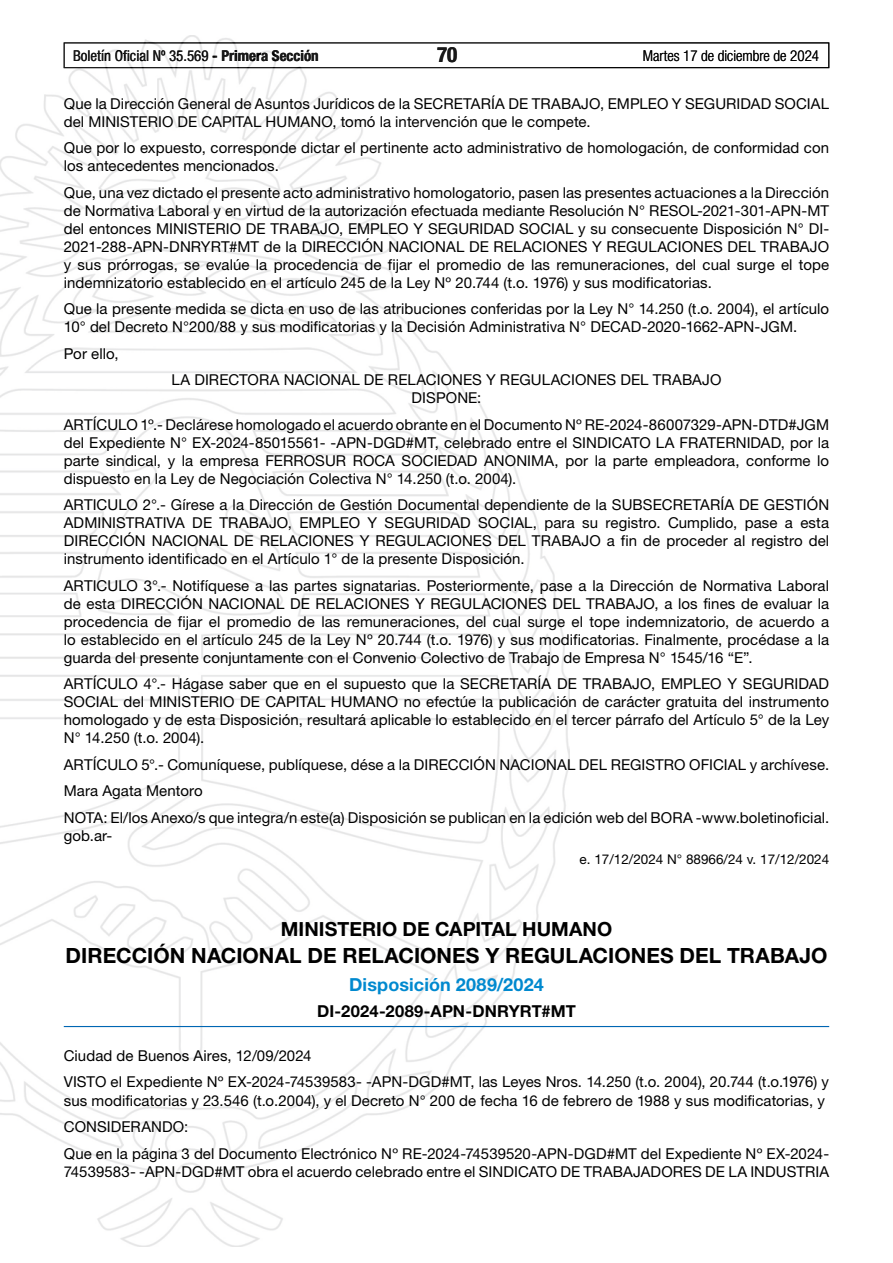
<style>
.page{position:relative;width:893px;height:1263px;background:#fff}
.page>*{position:absolute;margin:0;border:0;box-sizing:border-box;transform-origin:0 0}
.t1{font:700 21px "Helvetica Neue LT Std";color:#000}
.t2{font:700 condensed 21px "Helvetica Neue LT Std";color:#000}
.t3{font:700 19.5px "Helvetica Neue LT Std";letter-spacing:.005em;color:#000}
.t4{font:700 18px "Helvetica Neue LT Std";letter-spacing:.01em;color:#0089cf}
.t5{font:700 16.5px "Helvetica Neue LT Std";letter-spacing:.01em;color:#000}
.t6{font:15px/18px "Helvetica Neue LT Std";letter-spacing:.005em;color:#000}
.t7{font:condensed 15px "Helvetica Neue LT Std";color:#000}
.t8{font:300 condensed 15px "Helvetica Neue LT Std";color:#000}
.t9{font:13.5px "Helvetica Neue LT Std";color:#000}
.s1{font-weight:700}
</style>
<div class="page">
<div style="left:64px;top:43px;width:765px;height:25px;border:1px solid #000"></div>
<img style="left:0;top:35px;width:569px;height:1211px">
<hr style="left:64px;top:1026px;width:765px;height:1px;background:#0066b3">
<p class="t7" style="left:73px;top:47px;width:247px">Boletín Oficial Nº 35.569 <span class="s1">- Primera Sección</span></p>
<h1 class="t2" style="left:437px;top:42px;width:22px">70</h1>
<p class="t8" style="left:643px;top:47px;width:178px">Martes 17 de diciembre de 2024</p>
<p class="t6" style="left:64px;top:94px;width:767px">Que la Dirección General de Asuntos Jurídicos de la SECRETARÍA DE TRABAJO, EMPLEO Y SEGURIDAD SOCIAL del MINISTERIO DE CAPITAL HUMANO, tomó la intervención que le compete.</p>
<p class="t6" style="left:64px;top:138px;width:767px">Que por lo expuesto, corresponde dictar el pertinente acto administrativo de homologación, de conformidad con los antecedentes mencionados.</p>
<p class="t6" style="left:64px;top:183px;width:767px;text-align:justify">Que, una vez dictado el presente acto administrativo homologatorio, pasen las presentes actuaciones a la Dirección de Normativa Laboral y en virtud de la autorización efectuada mediante Resolución N° RESOL-2021-301-APN-MT del entonces MINISTERIO DE TRABAJO, EMPLEO Y SEGURIDAD SOCIAL y su consecuente Disposición N° DI-2021-288-APN-DNRYRT#MT de la DIRECCIÓN NACIONAL DE RELACIONES Y REGULACIONES DEL TRABAJO y sus prórrogas, se evalúe la procedencia de fijar el promedio de las remuneraciones, del cual surge el tope indemnizatorio establecido en el artículo 245 de la Ley Nº 20.744 (t.o. 1976) y sus modificatorias.</p>
<p class="t6" style="left:64px;top:299px;width:767px">Que la presente medida se dicta en uso de las atribuciones conferidas por la Ley N° 14.250 (t.o. 2004), el artículo<br>10° del Decreto N°200/88 y sus modificatorias y la Decisión Administrativa N° DECAD-2020-1662-APN-JGM.</p>
<p class="t6" style="left:64px;top:344px;width:56px">Por ello,</p>
<p class="t6" style="left:171px;top:370px;width:552px;text-align:center">LA DIRECTORA NACIONAL DE RELACIONES Y REGULACIONES DEL TRABAJO<br>DISPONE:</p>
<p class="t6" style="left:64px;top:415px;width:767px;text-align:justify">ARTÍCULO 1º.- Declárese homologado el acuerdo obrante en el Documento Nº RE-2024-86007329-APN-DTD#JGM del Expediente N° EX-2024-85015561- -APN-DGD#MT, celebrado entre el SINDICATO LA FRATERNIDAD, por la parte sindical, y la empresa FERROSUR ROCA SOCIEDAD ANONIMA, por la parte empleadora, conforme lo dispuesto en la Ley de Negociación Colectiva N° 14.250 (t.o. 2004).</p>
<p class="t6" style="left:64px;top:496px;width:767px;text-align:justify">ARTICULO 2°.- Gírese a la Dirección de Gestión Documental dependiente de la SUBSECRETARÍA DE GESTIÓN ADMINISTRATIVA DE TRABAJO, EMPLEO Y SEGURIDAD SOCIAL, para su registro. Cumplido, pase a esta DIRECCIÓN NACIONAL DE RELACIONES Y REGULACIONES DEL TRABAJO a fin de proceder al registro del instrumento identificado en el Artículo 1° de la presente Disposición.</p>
<p class="t6" style="left:64px;top:576px;width:767px;text-align:justify">ARTICULO 3°.- Notifíquese a las partes signatarias. Posteriormente, pase a la Dirección de Normativa Laboral de esta DIRECCIÓN NACIONAL DE RELACIONES Y REGULACIONES DEL TRABAJO, a los fines de evaluar la procedencia de fijar el promedio de las remuneraciones, del cual surge el tope indemnizatorio, de acuerdo a lo establecido en el artículo 245 de la Ley Nº 20.744 (t.o. 1976) y sus modificatorias. Finalmente, procédase a la guarda del presente conjuntamente con el Convenio Colectivo de Trabajo de Empresa N° 1545/16 “E”.</p>
<p class="t6" style="left:64px;top:675px;width:767px;text-align:justify">ARTÍCULO 4°.- Hágase saber que en el supuesto que la SECRETARÍA DE TRABAJO, EMPLEO Y SEGURIDAD SOCIAL del MINISTERIO DE CAPITAL HUMANO no efectúe la publicación de carácter gratuita del instrumento homologado y de esta Disposición, resultará aplicable lo establecido en el tercer párrafo del Artículo 5° de la Ley N° 14.250 (t.o. 2004).</p>
<p class="t6" style="left:64px;top:751px;width:767px;line-height:26.5px">ARTÍCULO 5°.- Comuníquese, publíquese, dése a la DIRECCIÓN NACIONAL DEL REGISTRO OFICIAL y archívese.<br>Mara Agata Mentoro<br>NOTA: El/los Anexo/s que integra/n este(a) Disposición se publican en la edición web del BORA -www.boletinoficial.</p>
<p class="t6" style="left:64px;top:826px;width:50px">gob.ar-</p>
<p class="t9" style="left:580px;top:851px;width:251px">e. 17/12/2024 N° 88966/24 v. 17/12/2024</p>
<h2 class="t3" style="left:281px;top:917px;width:333px">MINISTERIO DE CAPITAL HUMANO</h2>
<h1 class="t1" style="left:66px;top:942px;width:763px">DIRECCIÓN NACIONAL DE RELACIONES Y REGULACIONES DEL TRABAJO</h1>
<p class="t4" style="left:349px;top:973px;width:196px">Disposición 2089/2024</p>
<p class="t5" style="left:317px;top:1001px;width:260px">DI-2024-2089-APN-DNRYRT#MT</p>
<p class="t6" style="left:64px;top:1042px;width:767px;line-height:26.5px">Ciudad de Buenos Aires, 12/09/2024<br>VISTO el Expediente Nº EX-2024-74539583- -APN-DGD#MT, las Leyes Nros. 14.250 (t.o. 2004), 20.744 (t.o.1976) y</p>
<p class="t6" style="left:64px;top:1087px;width:767px;line-height:26.5px">sus modificatorias y 23.546 (t.o.2004), y el Decreto N° 200 de fecha 16 de febrero de 1988 y sus modificatorias, y<br>CONSIDERANDO:<br>Que en la página 3 del Documento Electrónico Nº RE-2024-74539520-APN-DGD#MT del Expediente Nº EX-2024-</p>
<p class="t6" style="left:64px;top:1162px;width:767px">74539583- -APN-DGD#MT obra el acuerdo celebrado entre el SINDICATO DE TRABAJADORES DE LA INDUSTRIA</p>
</div>
